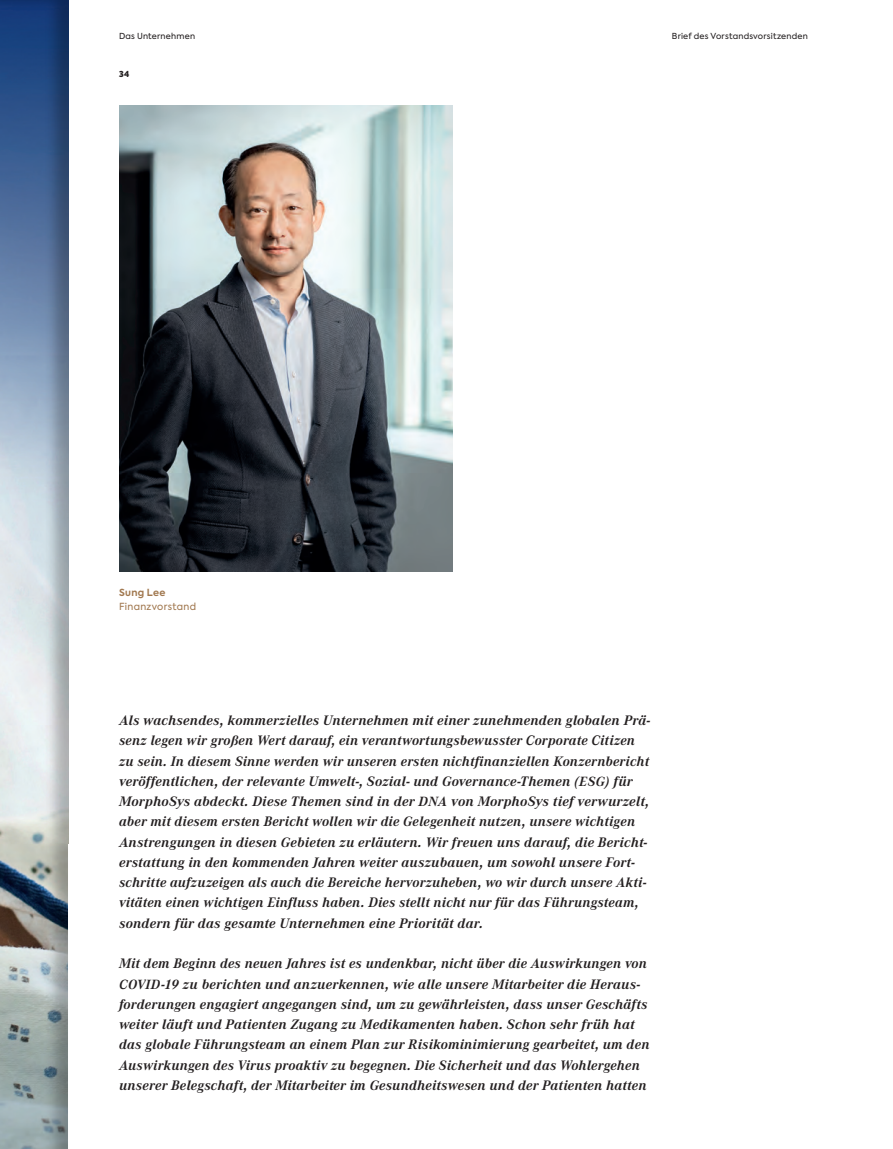
<style>
.page{position:relative;width:893px;height:1149px;background:#fff}
.page>*{position:absolute;margin:0;border:0;box-sizing:border-box;transform-origin:0 0}
.t1{font:italic 700 14.25px/20.2px "Corporate A";letter-spacing:.015em;color:#231f20}
.t2{font:9.75px "Axiforma";letter-spacing:.035em;color:#a1784f}
.t3{font:700 9.75px "Axiforma";letter-spacing:.035em;color:#a1784f}
.t4{font:8.25px "Axiforma";letter-spacing:.025em;color:#231f20}
.t5{font:900 8.25px "Axiforma";color:#231f20}
.s1{font-size:13.8px}
</style>
<div class="page">
<img style="left:119px;top:106px;width:334px;height:466px">
<div style="left:0;top:0;width:70px;height:1148px;background:#231f20;opacity:.3"></div>
<p class="t4" style="left:119px;top:31px;width:78px">Das Unternehmen</p>
<p class="t4" style="left:672px;top:31px;width:138px">Brief des Vorstandsvorsitzenden</p>
<p class="t5" style="left:119px;top:68px;width:12px">34</p>
<p class="t3" style="left:119px;top:586px;width:48px">Sung Lee</p>
<p class="t2" style="left:119px;top:600px;width:79px">Finanzvorstand</p>
<p class="t1" style="left:119px;top:710px;width:533px">Als wachsendes, kommerzielles Unternehmen mit einer zunehmenden globalen Prä&shy;senz legen wir großen Wert darauf, ein verantwortungsbewusster Corporate Citizen zu sein. In diesem Sinne werden wir unseren ersten nichtfinanziellen Konzernbericht veröffentlichen, der relevante Umwelt-, Sozial- und Governance-Themen (<span class="s1">ESG</span>) für MorphoSys abdeckt. Diese Themen sind in der <span class="s1">DNA</span> von MorphoSys tief verwurzelt, aber mit diesem ersten Bericht wollen wir die Gelegenheit nutzen, unsere wichtigen Anstrengungen in diesen Gebieten zu erläutern. Wir freuen uns darauf, die Bericht&shy;erstattung in den kommenden Jahren weiter auszubauen, um sowohl unsere Fort&shy;schritte aufzuzeigen als auch die Bereiche hervorzuheben, wo wir durch unsere Akti&shy;vitäten einen wichtigen Einfluss haben. Dies stellt nicht nur für das Führungsteam, sondern für das gesamte Unternehmen eine Priorität dar.</p>
<p class="t1" style="left:119px;top:953px;width:532px">Mit dem Beginn des neuen Jahres ist es undenkbar, nicht über die Auswirkungen von <span class="s1">COVID</span>-19 zu berichten und anzuerkennen, wie alle unsere Mitarbeiter die Heraus&shy;forderungen engagiert angegangen sind, um zu gewährleisten, dass unser Geschäfts weiter läuft und Patienten Zugang zu Medikamenten haben. Schon sehr früh hat das globale Führungsteam an einem Plan zur Risikominimierung gearbeitet, um den Auswirkungen des Virus proaktiv zu begegnen. Die Sicherheit und das Wohlergehen unserer Belegschaft, der Mitarbeiter im Gesundheitswesen und der Patienten hatten</p>
</div>
